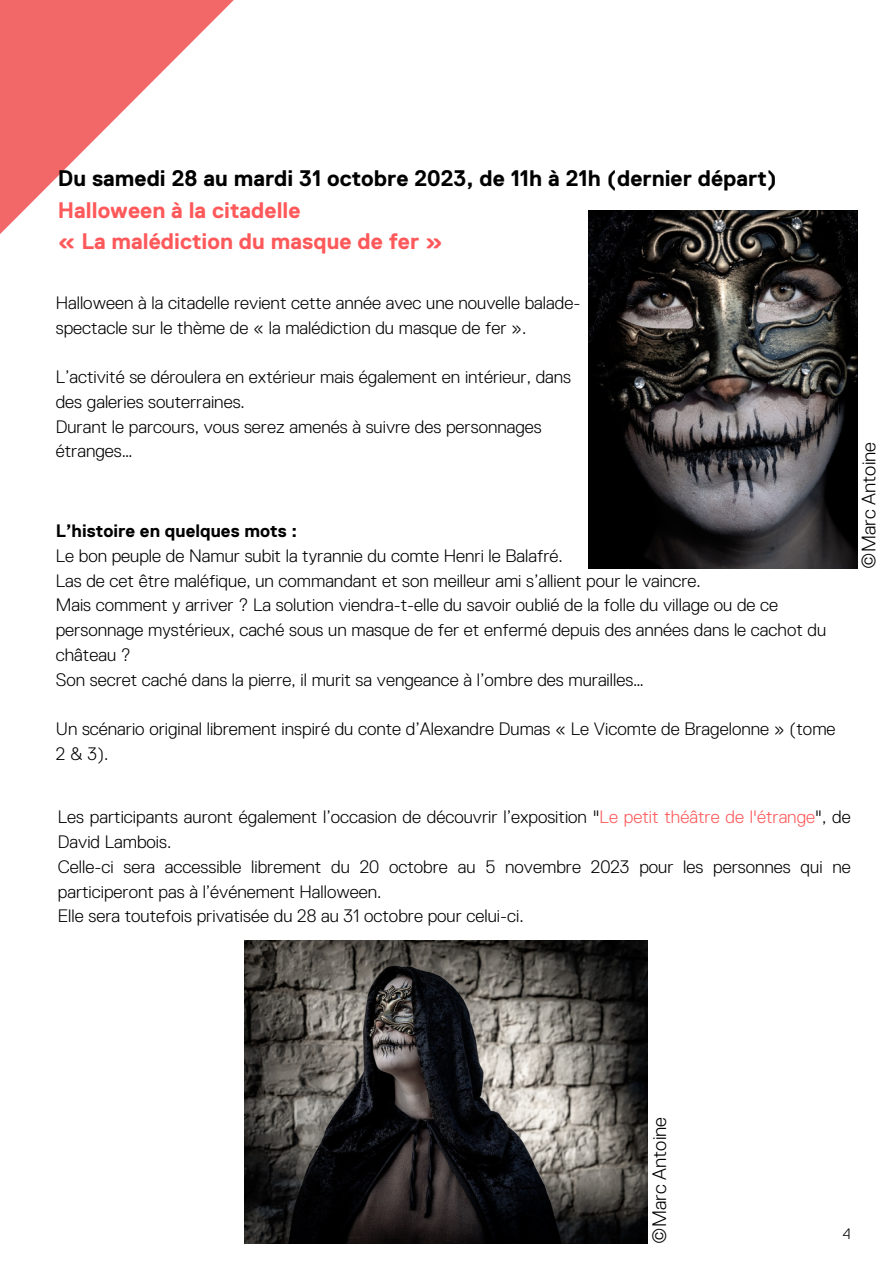
<style>
.page{position:relative;width:893px;height:1264px;background:#fff}
.page>*{position:absolute;margin:0;border:0;box-sizing:border-box;transform-origin:0 0}
.t1{font:700 22.5px "Replica Std";color:#000}
.t2{font:700 22.5px "Replica Std";color:#fe595a}
.t3{font:300 19.5px "Replica Std";color:#000}
.t4{font:300 18px/24.8px "Replica Std";color:#000}
.t5{font:700 18px "Replica Std";color:#000}
.t6{font:300 15px "Replica Std";color:#000}
.s1{color:#fe595a}
</style>
<div class="page">
<svg style="left:0;top:0;width:234px;height:234px;fill:#f26767"></svg>
<img style="left:588px;top:211px;width:269px;height:357px">
<img style="left:245px;top:940px;width:402px;height:303px">
<p class="t1" style="left:58px;top:166px;width:720px">Du samedi 28 au mardi 31 octobre 2023, de 11h à 21h (dernier départ)</p>
<p class="t2" style="left:58px;top:197px;width:244px">Halloween à la citadelle</p>
<p class="t2" style="left:58px;top:229px;width:386px">« La malédiction du masque de fer »</p>
<p class="t4" style="left:56px;top:290px;width:526px">Halloween à la citadelle revient cette année avec une nouvelle balade&shy;spectacle sur le thème de « la malédiction du masque de fer ».</p>
<p class="t4" style="left:56px;top:365px;width:517px">L’activité se déroulera en extérieur mais également en intérieur, dans des galeries souterraines.</p>
<p class="t4" style="left:56px;top:414px;width:487px">Durant le parcours, vous serez amenés à suivre des personnages étranges…</p>
<p class="t5" style="left:56px;top:521px;width:243px">L’histoire en quelques mots :</p>
<p class="t4" style="left:56px;top:543px;width:508px">Le bon peuple de Namur subit la tyrannie du comte Henri le Balafré.</p>
<p class="t4" style="left:56px;top:568px;width:646px">Las de cet être maléfique, un commandant et son meilleur ami s’allient pour le vaincre.</p>
<p class="t4" style="left:56px;top:593px;width:772px">Mais comment y arriver ? La solution viendra-t-elle du savoir oublié de la folle du village ou de ce personnage mystérieux, caché sous un masque de fer et enfermé depuis des années dans le cachot du château ?</p>
<p class="t4" style="left:56px;top:667px;width:589px">Son secret caché dans la pierre, il murit sa vengeance à l’ombre des murailles…</p>
<p class="t4" style="left:56px;top:716px;width:781px">Un scénario original librement inspiré du conte d’Alexandre Dumas « Le Vicomte de Bragelonne » (tome<br>2 &amp; 3).</p>
<p class="t3" style="left:857px;top:568px;width:128px;rotate:-90deg">©Marc Antoine</p>
<p class="t4" style="left:58px;top:804px;width:794px">Les participants auront également l’occasion de découvrir l’exposition "<span class="s1">Le petit théâtre de l'étrange</span>", de<br>David Lambois.</p>
<p class="t4" style="left:58px;top:854px;width:794px">Celle-ci sera accessible librement du 20 octobre au 5 novembre 2023 pour les personnes qui ne participeront pas à l’événement Halloween.</p>
<p class="t4" style="left:58px;top:903px;width:467px">Elle sera toutefois privatisée du 28 au 31 octobre pour celui-ci.</p>
<p class="t3" style="left:648px;top:1243px;width:128px;rotate:-90deg">©Marc Antoine</p>
<p class="t6" style="left:842px;top:1225px;width:9px">4</p>
</div>
